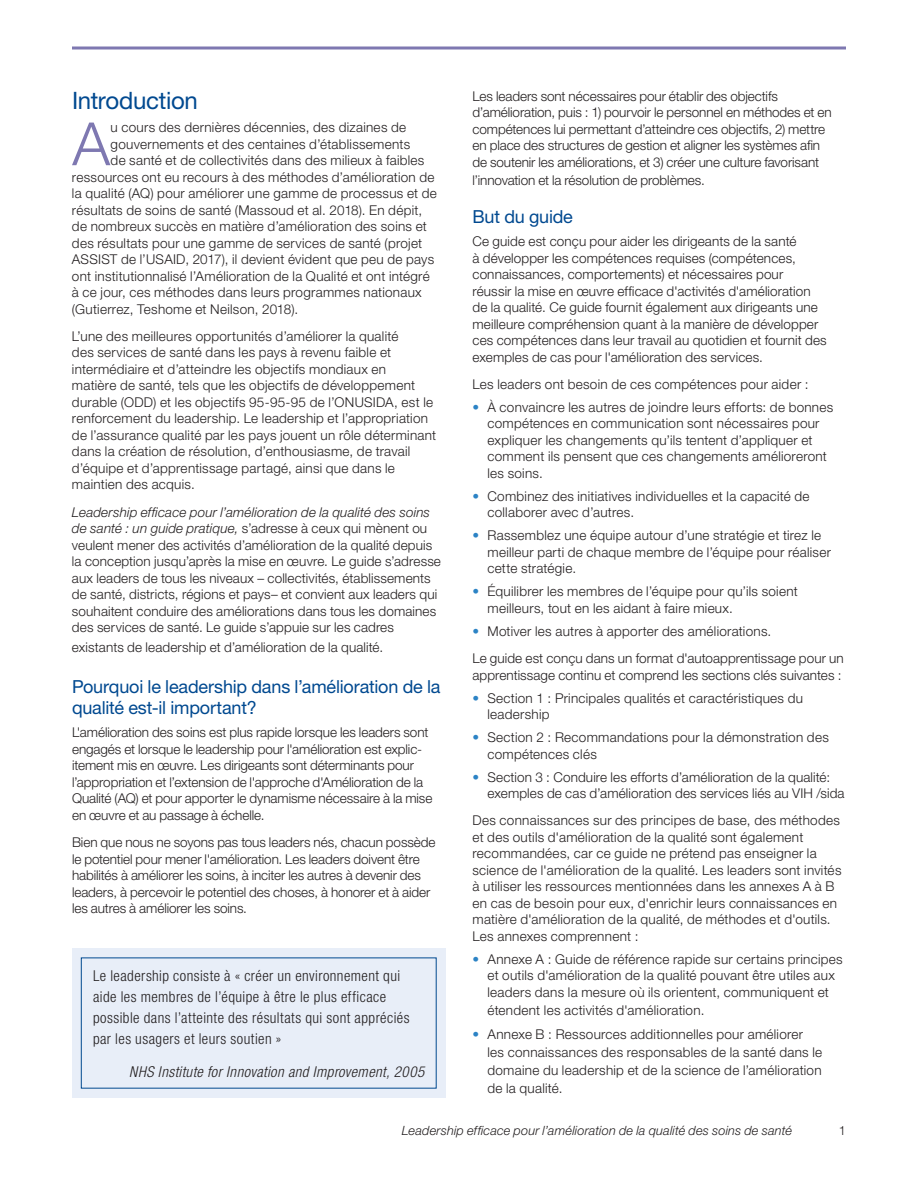
<style>
.page{position:relative;width:918px;height:1188px;background:#fff}
.page>*{position:absolute;margin:0;border:0;box-sizing:border-box;transform-origin:0 0}
.t1{font:300 59.7px "Helvetica Neue";color:#7e78b1}
.t2{font:24px "Helvetica Neue";letter-spacing:-.015em;color:#014990}
.t3{font:18px/21px "Helvetica Neue";letter-spacing:-.01em;color:#014990}
.t4{font:300 condensed 15px/21px "Helvetica Neue";letter-spacing:.03em;color:#231f20}
.t5{font:italic 300 condensed 15px "Helvetica Neue";letter-spacing:.03em;color:#231f20}
.t6{font:300 13.5px/16.5px "Helvetica Neue";letter-spacing:.015em;color:#231f20}
.t7{font:300 13.5px/16.5px "Helvetica Neue";letter-spacing:-.005em;color:#231f20}
.t8{font:italic 300 12.75px "Helvetica Neue";letter-spacing:.01em;color:#231f20}
.t9{font:300 12.75px "Helvetica Neue";color:#231f20}
.s1{font-style:italic}
.s2{color:#2c83c5}
</style>
<div class="page">
<svg style="left:72px;top:46px;width:774px;height:4px;background:#9e99c4"></svg>
<div style="left:72px;top:948px;width:374px;height:150px;background:#e8eef8"></div>
<p class="t2" style="left:72px;top:86px;width:127px">Introduction</p>
<p class="t1" style="left:72px;top:107px;width:39px">A</p>
<p class="t6" style="left:111px;top:119px;width:297px">u cours des dernières décennies, des dizaines de</p>
<p class="t6" style="left:111px;top:135px;width:301px">gouvernements et des centaines d’établissements</p>
<p class="t6" style="left:111px;top:152px;width:315px">de santé et de collectivités dans des milieux à faibles</p>
<p class="t6" style="left:72px;top:168px;width:364px">ressources ont eu recours à des méthodes d’amélioration de</p>
<p class="t6" style="left:72px;top:185px;width:366px">la qualité (AQ) pour améliorer une gamme de processus et de</p>
<p class="t6" style="left:72px;top:201px;width:352px">résultats de soins de santé (Massoud et al. 2018). En dépit,</p>
<p class="t6" style="left:72px;top:218px;width:356px">de nombreux succès en matière d’amélioration des soins et</p>
<p class="t6" style="left:72px;top:234px;width:352px">des résultats pour une gamme de services de santé (projet</p>
<p class="t6" style="left:72px;top:251px;width:364px">ASSIST de l’USAID, 2017), il devient évident que peu de pays</p>
<p class="t6" style="left:72px;top:267px;width:359px">ont institutionnalisé l’Amélioration de la Qualité et ont intégré</p>
<p class="t6" style="left:72px;top:284px;width:351px">à ce jour, ces méthodes dans leurs programmes nationaux</p>
<p class="t6" style="left:72px;top:300px;width:228px">(Gutierrez, Teshome et Neilson, 2018).</p>
<p class="t6" style="left:72px;top:328px;width:366px">L’une des meilleures opportunités d’améliorer la qualité<br>des services de santé dans les pays à revenu faible et intermédiaire et d’atteindre les objectifs mondiaux en<br>matière de santé, tels que les objectifs de développement durable (ODD) et les objectifs 95-95-95 de l’ONUSIDA, est le renforcement du leadership. Le leadership et l’appropriation de l’assurance qualité par les pays jouent un rôle déterminant dans la création de résolution, d’enthousiasme, de travail d’équipe et d’apprentissage partagé, ainsi que dans le maintien des acquis.</p>
<p class="t6" style="left:72px;top:503px;width:371px"><span class="s1">Leadership efficace pour l’amélioration de la qualité des soins de santé : un guide pratique,</span> s’adresse à ceux qui mènent ou veulent mener des activités d’amélioration de la qualité depuis la conception jusqu’après la mise en œuvre. Le guide s’adresse aux leaders de tous les niveaux – collectivités, établissements de santé, districts, régions et pays– et convient aux leaders qui souhaitent conduire des améliorations dans tous les domaines des services de santé. Le guide s’appuie sur les cadres</p>
<p class="t6" style="left:72px;top:638px;width:313px">existants de leadership et d’amélioration de la qualité.</p>
<p class="t3" style="left:72px;top:676px;width:370px">Pourquoi le leadership dans l’amélioration de la qualité est-il important?</p>
<p class="t7" style="left:72px;top:724px;width:362px">L'amélioration des soins est plus rapide lorsque les leaders sont engagés et lorsque le leadership pour l'amélioration est explic&shy;itement mis en œuvre. Les dirigeants sont déterminants pour l’appropriation et l’extension de l'approche d'Amélioration de la Qualité (AQ) et pour apporter le dynamisme nécessaire à la mise en œuvre et au passage à échelle.</p>
<p class="t7" style="left:72px;top:834px;width:365px">Bien que nous ne soyons pas tous leaders nés, chacun possède le potentiel pour mener l'amélioration. Les leaders doivent être habilités à améliorer les soins, à inciter les autres à devenir des leaders, à percevoir le potentiel des choses, à honorer et à aider les autres à améliorer les soins.</p>
<p class="t4" style="left:93px;top:965px;width:318px">Le leadership consiste à « créer un environnement qui aide les membres de l’équipe à être le plus efficace possible dans l’atteinte des résultats qui sont appréciés par les usagers et leurs soutien »</p>
<p class="t5" style="left:129px;top:1063px;width:297px">NHS Institute for Innovation and Improvement, 2005</p>
<p class="t7" style="left:472px;top:87px;width:361px">Les leaders sont nécessaires pour établir des objectifs d’amélioration, puis : 1) pourvoir le personnel en méthodes et en compétences lui permettant d’atteindre ces objectifs, 2) mettre en place des structures de gestion et aligner les systèmes afin de soutenir les améliorations, et 3) créer une culture favorisant</p>
<p class="t7" style="left:472px;top:171px;width:234px">l’innovation et la résolution de problèmes.</p>
<p class="t3" style="left:472px;top:206px;width:102px">But du guide</p>
<p class="t6" style="left:472px;top:233px;width:356px">Ce guide est conçu pour aider les dirigeants de la santé<br>à développer les compétences requises (compétences, connaissances, comportements) et nécessaires pour<br>réussir la mise en œuvre efficace d'activités d'amélioration de la qualité. Ce guide fournit également aux dirigeants une meilleure compréhension quant à la manière de développer ces compétences dans leur travail au quotidien et fournit des exemples de cas pour l'amélioration des services.</p>
<p class="t6" style="left:472px;top:376px;width:338px">Les leaders ont besoin de ces compétences pour aider :</p>
<p class="t6" style="left:487px;top:399px;width:347px;text-indent:-15px"><span class="s2">•</span> À convaincre les autres de joindre leurs efforts: de bonnes compétences en communication sont nécessaires pour expliquer les changements qu’ils tentent d’appliquer et comment ils pensent que ces changements amélioreront les soins.</p>
<p class="t6" style="left:487px;top:488px;width:324px;text-indent:-15px"><span class="s2">•</span> Combinez des initiatives individuelles et la capacité de collaborer avec d’autres.</p>
<p class="t6" style="left:487px;top:527px;width:345px;text-indent:-15px"><span class="s2">•</span> Rassemblez une équipe autour d’une stratégie et tirez le meilleur parti de chaque membre de l’équipe pour réaliser cette stratégie.</p>
<p class="t6" style="left:487px;top:583px;width:312px;text-indent:-15px"><span class="s2">•</span> Équilibrer les membres de l’équipe pour qu’ils soient meilleurs, tout en les aidant à faire mieux.</p>
<p class="t6" style="left:472px;top:617px;width:373px;line-height:27.3px"><span class="s2">•</span> Motiver les autres à apporter des améliorations.<br>Le guide est conçu dans un format d'autoapprentissage pour un</p>
<p class="t6" style="left:472px;top:666px;width:371px">apprentissage continu et comprend les sections clés suivantes :</p>
<p class="t6" style="left:487px;top:689px;width:317px;text-indent:-15px"><span class="s2">•</span> Section 1 : Principales qualités et caractéristiques du leadership</p>
<p class="t6" style="left:487px;top:729px;width:343px;text-indent:-15px"><span class="s2">•</span> Section 2 : Recommandations pour la démonstration des compétences clés</p>
<p class="t6" style="left:487px;top:768px;width:359px;text-indent:-15px"><span class="s2">•</span> Section 3 : Conduire les efforts d’amélioration de la qualité: exemples de cas d’amélioration des services liés au VIH /sida</p>
<p class="t6" style="left:472px;top:812px;width:371px">Des connaissances sur des principes de base, des méthodes et des outils d'amélioration de la qualité sont également recommandées, car ce guide ne prétend pas enseigner la science de l'amélioration de la qualité. Les leaders sont invités à utiliser les ressources mentionnées dans les annexes A à B en cas de besoin pour eux, d'enrichir leurs connaissances en matière d'amélioration de la qualité, de méthodes et d'outils.<br>Les annexes comprennent :</p>
<p class="t6" style="left:472px;top:950px;width:372px;text-align:center"><span class="s2">•</span> Annexe A : Guide de référence rapide sur certains principes et outils d'amélioration de la qualité pouvant être utiles aux leaders dans la mesure où ils orientent, communiquent et</p>
<p class="t6" style="left:487px;top:1001px;width:218px">étendent les activités d'amélioration.</p>
<p class="t6" style="left:487px;top:1025px;width:336px;line-height:18px;text-indent:-15px"><span class="s2">•</span> Annexe B : Ressources additionnelles pour améliorer les connaissances des responsables de la santé dans le domaine du leadership et de la science de l’amélioration de la qualité.</p>
<p class="t8" style="left:402px;top:1123px;width:392px">Leadership efficace pour l’amélioration de la qualité des soins de santé</p>
<p class="t9" style="left:839px;top:1123px;width:9px">1</p>
</div>
